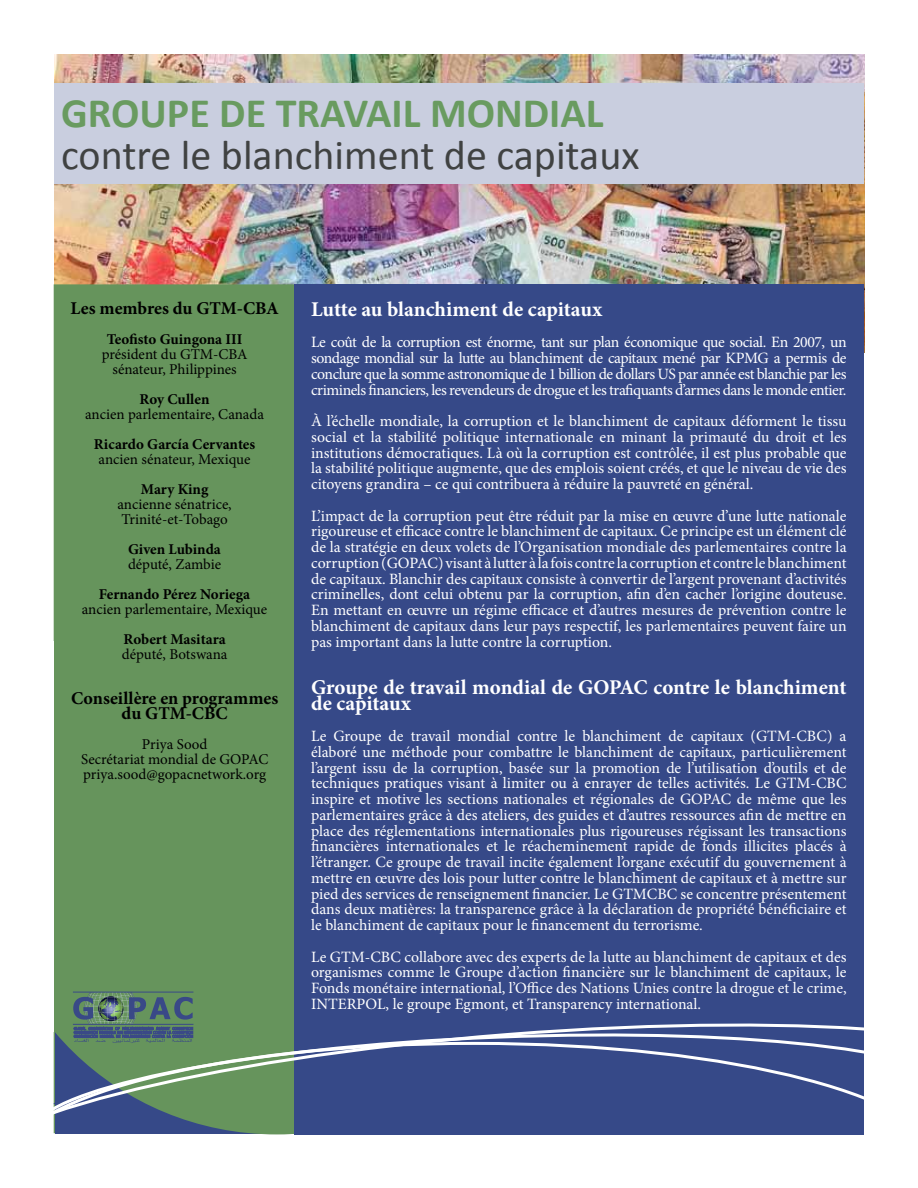
<style>
.page{position:relative;width:918px;height:1188px;background:#fff}
.page>*{position:absolute;margin:0;border:0;box-sizing:border-box;transform-origin:0 0}
.t1{font:42px "Calibri";color:#404242}
.t2{font:700 42px "Calibri";color:#699b60}
.t3{font:700 21px/15.8px "Minion Pro";letter-spacing:-.005em;color:#fff}
.t4{font:700 18px/15px "Minion Pro";color:#000;text-align:center}
.t5{font:15.75px/15.8px "Minion Pro";letter-spacing:-.005em;color:#fff;text-align:justify}
.t6{font:15px/15px "Minion Pro";color:#000;text-align:center}
.t7{font:700 15px "Minion Pro";letter-spacing:-.005em;color:#000}
</style>
<div class="page">
<img style="left:54px;top:54px;width:810px;height:230px">
<div style="left:54px;top:284px;width:241px;height:289px;background:#66945c"></div>
<div style="left:53px;top:573px;width:242px;height:437px;background:#66945c"></div>
<div style="left:295px;top:284px;width:569px;height:850px;background:#364988"></div>
<div style="left:0;top:641px;width:54px;height:390px;background:#fff"></div>
<svg style="left:54px;top:1010px;width:801px;height:17px"></svg>
<svg style="left:53px;top:1027px;width:811px;height:108px"></svg>
<div style="left:54px;top:83px;width:810px;height:101px;background:#c9cedf"></div>
<svg style="left:73px;top:993px;width:120px;height:50px;background:#557570"></svg>
<hr style="left:73px;top:1024px;width:120px;height:1px;background:#394987">
<hr style="left:73px;top:992px;width:120px;height:1px;background:#394987">
<h1 class="t2" style="left:61px;top:86px;width:544px">GROUPE DE TRAVAIL MONDIAL</h1>
<h1 class="t1" style="left:61px;top:129px;width:580px">contre le blanchiment de capitaux</h1>
<p class="t4" style="left:70px;top:300px;width:210px">Les membres du GTM-CBA</p>
<p class="t7" style="left:107px;top:328px;width:137px">Teofisto Guingona III</p>
<p class="t6" style="left:102px;top:346px;width:147px">président du GTM-CBA sénateur, Philippines</p>
<p class="t7" style="left:140px;top:388px;width:71px">Roy Cullen</p>
<p class="t6" style="left:85px;top:406px;width:180px">ancien parlementaire, Canada</p>
<p class="t7" style="left:94px;top:433px;width:163px">Ricardo García Cervantes</p>
<p class="t6" style="left:99px;top:451px;width:153px">ancien sénateur, Mexique</p>
<p class="t7" style="left:141px;top:478px;width:69px">Mary King</p>
<p class="t6" style="left:117px;top:496px;width:116px;text-align:left">ancienne sénatrice,<br>Trinité-et-Tobago</p>
<p class="t7" style="left:128px;top:538px;width:94px">Given Lubinda</p>
<p class="t6" style="left:128px;top:556px;width:95px">député, Zambie</p>
<p class="t7" style="left:99px;top:583px;width:153px">Fernando Pérez Noriega</p>
<p class="t6" style="left:82px;top:601px;width:187px">ancien parlementaire, Mexique</p>
<p class="t7" style="left:124px;top:628px;width:104px">Robert Masitara</p>
<p class="t6" style="left:122px;top:646px;width:107px">député, Botswana</p>
<p class="t4" style="left:71px;top:690px;width:209px">Conseillère en programmes du GTM-CBC</p>
<p class="t6" style="left:81px;top:736px;width:189px">Priya Sood<br>Secrétariat mondial de GOPAC priya.sood@gopacnetwork.org</p>
<h2 class="t3" style="left:311px;top:301px;width:293px">Lutte au blanchiment de capitaux</h2>
<p class="t5" style="left:311px;top:335px;width:537px">Le coût de la corruption est énorme, tant sur plan économique que social. En 2007, un sondage mondial sur la lutte au blanchiment de capitaux mené par KPMG a permis de conclure que la somme astronomique de 1 billion de dollars US par année est blanchie par les criminels financiers, les revendeurs de drogue et les trafiquants d’armes dans le monde entier.</p>
<p class="t5" style="left:311px;top:413px;width:537px">À l’échelle mondiale, la corruption et le blanchiment de capitaux déforment le tissu social et la stabilité politique internationale en minant la primauté du droit et les institutions démocratiques. Là où la corruption est contrôlée, il est plus probable que la stabilité politique augmente, que des emplois soient créés, et que le niveau de vie des citoyens grandira – ce qui contribuera à réduire la pauvreté en général.</p>
<p class="t5" style="left:311px;top:508px;width:537px">L’impact de la corruption peut être réduit par la mise en œuvre d’une lutte nationale rigoureuse et efficace contre le blanchiment de capitaux. Ce principe est un élément clé de la stratégie en deux volets de l’Organisation mondiale des parlementaires contre la corruption (GOPAC) visant à lutter à la fois contre la corruption et contre le blanchiment de capitaux. Blanchir des capitaux consiste à convertir de l’argent provenant d’activités criminelles, dont celui obtenu par la corruption, afin d’en cacher l’origine douteuse.<br>En mettant en œuvre un régime efficace et d’autres mesures de prévention contre le blanchiment de capitaux dans leur pays respectif, les parlementaires peuvent faire un pas important dans la lutte contre la corruption.</p>
<h2 class="t3" style="left:311px;top:679px;width:537px">Groupe de travail mondial de GOPAC contre le blanchiment de capitaux</h2>
<p class="t5" style="left:311px;top:728px;width:537px">Le Groupe de travail mondial contre le blanchiment de capitaux (GTM-CBC) a élaboré une méthode pour combattre le blanchiment de capitaux, particulièrement l’argent issu de la corruption, basée sur la promotion de l’utilisation d’outils et de techniques pratiques visant à limiter ou à enrayer de telles activités. Le GTM-CBC inspire et motive les sections nationales et régionales de GOPAC de même que les parlementaires grâce à des ateliers, des guides et d’autres ressources afin de mettre en place des réglementations internationales plus rigoureuses régissant les transactions financières internationales et le réacheminement rapide de fonds illicites placés à l’étranger. Ce groupe de travail incite également l’organe exécutif du gouvernement à mettre en œuvre des lois pour lutter contre le blanchiment de capitaux et à mettre sur pied des services de renseignement financier. Le GTMCBC se concentre présentement dans deux matières: la transparence grâce à la déclaration de propriété bénéficiaire et le blanchiment de capitaux pour le financement du terrorisme.</p>
<p class="t5" style="left:311px;top:949px;width:537px">Le GTM-CBC collabore avec des experts de la lutte au blanchiment de capitaux et des organismes comme le Groupe d’action financière sur le blanchiment de capitaux, le Fonds monétaire international, l’Office des Nations Unies contre la drogue et le crime, INTERPOL, le groupe Egmont, et Transparency international.</p>
</div>
